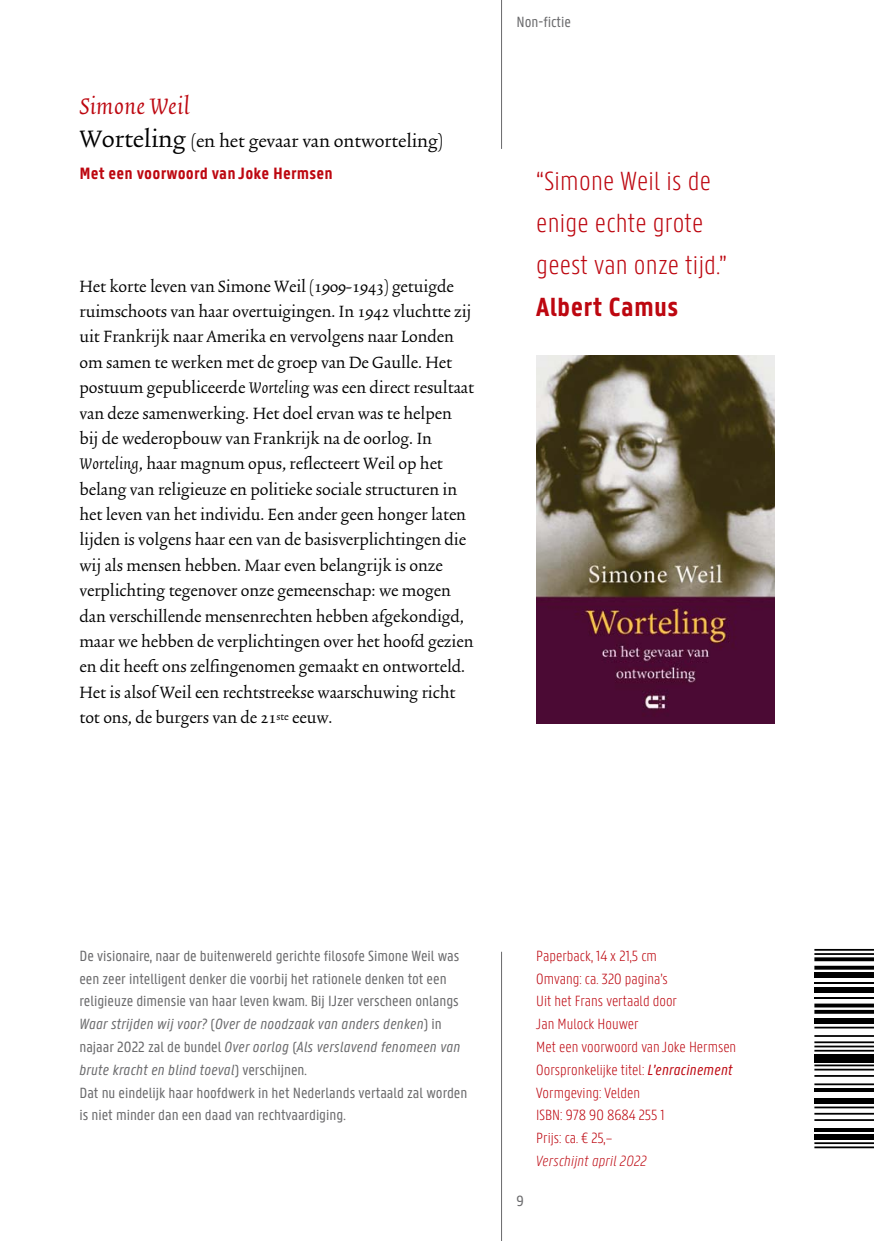
<style>
.page{position:relative;width:874px;height:1241px;background:#fff}
.page>*{position:absolute;margin:0;border:0;box-sizing:border-box;transform-origin:0 0}
.t1{font:300 28px/42px "Panno Text";letter-spacing:.01em;color:#bd0710}
.t2{font:700 28px "Panno Text";letter-spacing:.01em;color:#bd0710}
.t3{font:28px "Trinite No 2 Rom Wid Ita";letter-spacing:.01em;color:#bd0710}
.t4{font:21px "Trinite No 2 Rom Wid";color:#000}
.t5{font:19.25px/25.4px "Trinite No 2 Rom Wid";color:#000}
.t6{font:700 17.5px "Panno Text";letter-spacing:.01em;color:#bd0710}
.t7{font:15.75px/22.8px "Panno Text";color:#6a6a6c}
.t8{font:300 15.75px/22.8px "Panno Text";color:#bd0710}
.t9{font:italic 300 15.75px "Panno Text";letter-spacing:.01em;color:#bd0710}
.s1{font-size:28px}
.s2{font-family:"Trinite No 2 Rom Wid Ita"}
.s3{font-style:italic}
.s4{font-weight:400;font-style:italic}
</style>
<div class="page">
<hr style="left:501px;top:0;width:1px;height:149px;background:#6a6a6c">
<hr style="left:814px;top:1142px;width:59px;height:1px;background:#000">
<hr style="left:814px;top:1146px;width:59px;height:1px;background:#000">
<div style="left:814px;top:1133px;width:59px;height:6px;background:#000"></div>
<svg style="left:814px;top:1128px;width:59px;height:3px"></svg>
<hr style="left:814px;top:1106px;width:59px;height:2px;background:#000">
<hr style="left:814px;top:1112px;width:59px;height:2px;background:#000">
<hr style="left:814px;top:1118px;width:59px;height:2px;background:#000">
<div style="left:814px;top:1097px;width:59px;height:6px;background:#000"></div>
<svg style="left:814px;top:1088px;width:59px;height:3px"></svg>
<hr style="left:814px;top:1064px;width:59px;height:2px;background:#000">
<hr style="left:814px;top:1068px;width:59px;height:2px;background:#000">
<hr style="left:814px;top:1074px;width:59px;height:2px;background:#000">
<hr style="left:814px;top:1083px;width:59px;height:1px;background:#000">
<div style="left:814px;top:1053px;width:59px;height:8px;background:#000"></div>
<hr style="left:814px;top:1026px;width:59px;height:2px;background:#000">
<hr style="left:814px;top:1034px;width:59px;height:2px;background:#000">
<hr style="left:814px;top:1041px;width:59px;height:1px;background:#000">
<hr style="left:814px;top:1045px;width:59px;height:2px;background:#000">
<hr style="left:814px;top:1049px;width:59px;height:2px;background:#000">
<div style="left:814px;top:1018px;width:59px;height:6px;background:#000"></div>
<svg style="left:814px;top:1003px;width:59px;height:4px"></svg>
<svg style="left:814px;top:1009px;width:59px;height:4px"></svg>
<hr style="left:814px;top:997px;width:59px;height:1px;background:#000">
<div style="left:814px;top:986px;width:59px;height:6px;background:#000"></div>
<hr style="left:814px;top:982px;width:59px;height:2px;background:#000">
<div style="left:814px;top:971px;width:59px;height:6px;background:#000"></div>
<svg style="left:814px;top:957px;width:59px;height:4px"></svg>
<svg style="left:814px;top:965px;width:59px;height:4px"></svg>
<hr style="left:814px;top:948px;width:59px;height:2px;background:#000">
<hr style="left:814px;top:953px;width:59px;height:1px;background:#000">
<hr style="left:501px;top:951px;width:1px;height:289px;background:#6a6a6c">
<img style="left:536px;top:356px;width:238px;height:367px">
<h1 class="t3" style="left:79px;top:93px;width:112px">Simone Weil</h1>
<p class="t4" style="left:79px;top:132px;width:365px"><span class="s1">Worteling</span> (en het gevaar van ontworteling)</p>
<p class="t6" style="left:79px;top:163px;width:254px">Met een voorwoord van Joke Hermsen</p>
<p class="t5" style="left:79px;top:274px;width:396px">Het korte leven van Simone Weil (1909-1943) getuigde ruimschoots van haar overtuigingen. In 1942 vluchtte zij uit Frankrijk naar Amerika en vervolgens naar Londen om samen te werken met de groep van De Gaulle. Het postuum gepubliceerde <span class="s2">Wortelin</span>g was een direct resultaat van deze samenwerking. Het doel ervan was te helpen bij de wederopbouw van Frankrijk na de oorlog. In <span class="s2">Worteling</span>, haar magnum opus, reflecteert Weil op het belang van religieuze en politieke sociale structuren in het leven van het individu. Een ander geen honger laten lijden is volgens haar een van de basisverplichtingen die wij als mensen hebben. Maar even belangrijk is onze verplichting tegenover onze gemeenschap: we mogen dan verschillende mensenrechten hebben afgekondigd, maar we hebben de verplichtingen over het hoofd gezien en dit heeft ons zelfingenomen gemaakt en ontworteld.<br>Het is alsof Weil een rechtstreekse waarschuwing richt tot ons, de burgers van de 21<sup>ste</sup> eeuw.</p>
<p class="t7" style="left:516px;top:11px;width:56px">Non-fictie</p>
<h1 class="t1" style="left:536px;top:161px;width:192px">“Simone Weil is de enige echte grote geest van onze tijd.”</h1>
<h1 class="t2" style="left:536px;top:291px;width:144px">Albert Camus</h1>
<p class="t7" style="left:79px;top:944px;width:389px">De visionaire, naar de buitenwereld gerichte filosofe Simone Weil was een zeer intelligent denker die voorbij het rationele denken tot een religieuze dimensie van haar leven kwam. Bij IJzer verscheen onlangs <span class="s3">Waar strijden wij voor?</span> (<span class="s3">Over de noodzaak van anders denken</span>) in najaar 2022 zal de bundel <span class="s3">Over oorlog</span> (<span class="s3">Als verslavend fenomeen van brute kracht en blind toeval</span>) verschijnen.<br>Dat nu eindelijk haar hoofdwerk in het Nederlands vertaald zal worden is niet minder dan een daad van rechtvaardiging.</p>
<p class="t7" style="left:516px;top:1189px;width:9px">9</p>
<p class="t8" style="left:536px;top:944px;width:201px">Paperback, 14 x 21,5 cm<br>Omvang: ca. 320 pagina’s<br>Uit het Frans vertaald door<br>Jan Mulock Houwer<br>Met een voorwoord van Joke Hermsen<br>Oorspronkelijke titel: <span class="s4">L’enracinement<br></span>Vormgeving: Velden<br>ISBN: 978 90 8684 255 1<br>Prijs: ca. € 25,–</p>
<p class="t9" style="left:536px;top:1152px;width:112px">Verschijnt april 2022</p>
</div>
